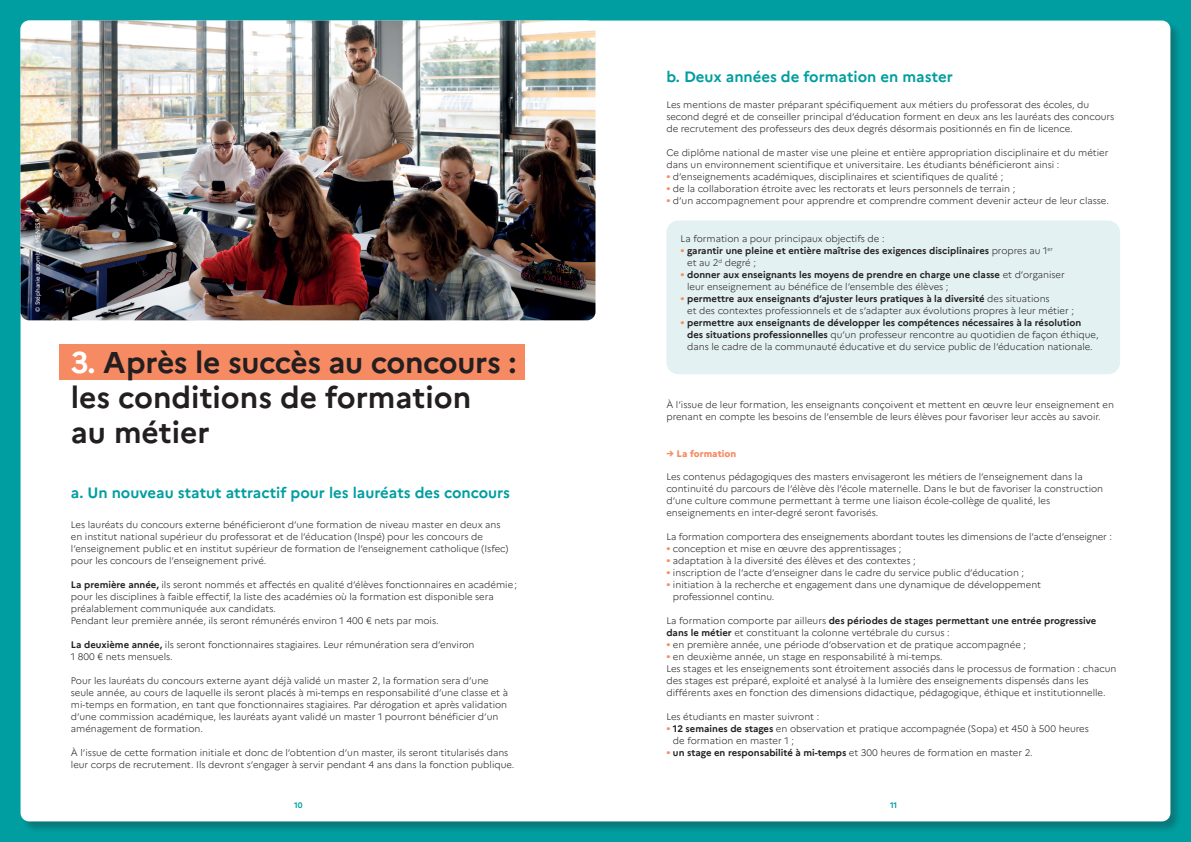
<style>
.page{position:relative;width:1191px;height:842px;background:#009ea1}
.page>*{position:absolute;margin:0;border:0;box-sizing:border-box;transform-origin:0 0}
.t1{font:700 30px/35px "Marianne";color:#231f20}
.t2{font:700 15px "Marianne";color:#009ea1}
.t3{font:300 9.5px/12px "Marianne";color:#231f20}
.t4{font:700 9.5px/12px "Marianne";color:#231f20}
.t5{font:800 9.5px "Marianne";color:#f68b63}
.t6{font:700 8px "Marianne";color:#009ea1}
.t7{font:6px "Marianne";color:#fff}
.s1{color:#fff}
.s2{font-weight:700}
.s3{font-weight:700;color:#f68b63}
.s4{color:#f68b63}
.s5{font-weight:300}
</style>
<div class="page">
<div style="left:20px;top:20px;width:1162px;height:813px;background:#231f20;opacity:.3"></div>
<div style="left:21px;top:21px;width:1149px;height:800px;background:#fff;border-radius:9px"></div>
<img style="left:21px;top:21px;width:574px;height:299px">
<div style="left:60px;top:344px;width:464px;height:36px;background:#f68b63"></div>
<div style="left:666px;top:221px;width:454px;height:153px;background:#e3f1f2;border-radius:12px"></div>
<p class="t7" style="left:34px;top:312px;width:95px;rotate:-90deg">© Stéphanie Lacombe - MENESR</p>
<h1 class="t1" style="left:71px;top:345px;width:447px"><span class="s1">3.</span> Après le succès au concours : les conditions de formation<br>au métier</h1>
<h2 class="t2" style="left:71px;top:483px;width:441px">a. Un nouveau statut attractif pour les lauréats des concours</h2>
<p class="t3" style="left:71px;top:519px;width:439px">Les lauréats du concours externe bénéficieront d’une formation de niveau master en deux ans en institut national supérieur du professorat et de l’éducation (Inspé) pour les concours de l’enseignement public et en institut supérieur de formation de l’enseignement catholique (Isfec) pour les concours de l’enseignement privé.</p>
<p class="t3" style="left:71px;top:579px;width:447px"><span class="s2">La première année,</span> ils seront nommés et affectés en qualité d’élèves fonctionnaires en académie; pour les disciplines à faible effectif, la liste des académies où la formation est disponible sera préalablement communiquée aux candidats.<br>Pendant leur première année, ils seront rémunérés environ 1 400 € nets par mois.</p>
<p class="t3" style="left:71px;top:639px;width:405px"><span class="s2">La deuxième année,</span> ils seront fonctionnaires stagiaires. Leur rémunération sera d’environ<br>1 800 € nets mensuels.</p>
<p class="t3" style="left:71px;top:675px;width:438px">Pour les lauréats du concours externe ayant déjà validé un master 2, la formation sera d’une seule année, au cours de laquelle ils seront placés à mi-temps en responsabilité d’une classe et à mi-temps en formation, en tant que fonctionnaires stagiaires. Par dérogation et après validation d’une commission académique, les lauréats ayant validé un master 1 pourront bénéficier d’un aménagement de formation.</p>
<p class="t3" style="left:71px;top:747px;width:445px">À l’issue de cette formation initiale et donc de l’obtention d’un master, ils seront titularisés dans leur corps de recrutement. Ils devront s’engager à servir pendant 4 ans dans la fonction publique.</p>
<h2 class="t2" style="left:666px;top:68px;width:288px">b. Deux années de formation en master</h2>
<p class="t3" style="left:666px;top:99px;width:449px">Les mentions de master préparant spécifiquement aux métiers du professorat des écoles, du second degré et de conseiller principal d’éducation forment en deux ans les lauréats des concours de recrutement des professeurs des deux degrés désormais positionnés en fin de licence.</p>
<p class="t3" style="left:666px;top:147px;width:443px">Ce diplôme national de master vise une pleine et entière appropriation disciplinaire et du métier dans un environnement scientifique et universitaire. Les étudiants bénéficieront ainsi :</p>
<p class="t3" style="left:666px;top:171px;width:338px"><span class="s3">•</span> d’enseignements académiques, disciplinaires et scientifiques de qualité ;</p>
<p class="t3" style="left:666px;top:183px;width:350px"><span class="s3">•</span> de la collaboration étroite avec les rectorats et leurs personnels de terrain ;</p>
<p class="t3" style="left:666px;top:195px;width:444px"><span class="s3">•</span> d’un accompagnement pour apprendre et comprendre comment devenir acteur de leur classe.</p>
<p class="t3" style="left:680px;top:232px;width:205px">La formation a pour principaux objectifs de :</p>
<p class="t4" style="left:687px;top:244px;width:367px;text-indent:-7px"><span class="s4">•</span> garantir une pleine et entière maîtrise des exigences disciplinaires <span class="s5">propres au 1</span><sup>er </sup><span class="s5">et au 2</span><sup>d</sup> <span class="s5">degré ;</span></p>
<p class="t3" style="left:687px;top:268px;width:379px;text-indent:-7px"><span class="s3">•</span> <span class="s2">donner aux enseignants les moyens de prendre en charge une classe</span> et d’organiser leur enseignement au bénéfice de l’ensemble des élèves ;</p>
<p class="t3" style="left:687px;top:292px;width:388px;text-indent:-7px"><span class="s3">•</span> <span class="s2">permettre aux enseignants d’ajuster leurs pratiques à la diversité</span> des situations<br>et des contextes professionnels et de s’adapter aux évolutions propres à leur métier ;</p>
<p class="t3" style="left:687px;top:316px;width:413px;text-indent:-7px"><span class="s3">•</span> <span class="s2">permettre aux enseignants de développer les compétences nécessaires à la résolution des situations professionnelles</span> qu’un professeur rencontre au quotidien de façon éthique, dans le cadre de la communauté éducative et du service public de l’éducation nationale.</p>
<p class="t3" style="left:666px;top:399px;width:449px">À l’issue de leur formation, les enseignants conçoivent et mettent en œuvre leur enseignement en prenant en compte les besoins de l’ensemble de leurs élèves pour favoriser leur accès au savoir.</p>
<p class="t5" style="left:666px;top:448px;width:71px">→ La formation</p>
<p class="t3" style="left:666px;top:471px;width:438px">Les contenus pédagogiques des masters envisageront les métiers de l’enseignement dans la continuité du parcours de l’élève dès l’école maternelle. Dans le but de favoriser la construction d’une culture commune permettant à terme une liaison école-collège de qualité, les enseignements en inter-degré seront favorisés.</p>
<p class="t3" style="left:666px;top:531px;width:447px">La formation comportera des enseignements abordant toutes les dimensions de l’acte d’enseigner :</p>
<p class="t3" style="left:666px;top:543px;width:237px"><span class="s3">•</span> conception et mise en œuvre des apprentissages ;</p>
<p class="t3" style="left:666px;top:555px;width:251px"><span class="s3">•</span> adaptation à la diversité des élèves et des contextes ;</p>
<p class="t3" style="left:666px;top:567px;width:359px"><span class="s3">•</span> inscription de l’acte d’enseigner dans le cadre du service public d’éducation ;</p>
<p class="t3" style="left:673px;top:579px;width:370px;text-indent:-7px"><span class="s3">•</span> initiation à la recherche et engagement dans une dynamique de développement professionnel continu.</p>
<p class="t3" style="left:666px;top:615px;width:431px">La formation comporte par ailleurs <span class="s2">des périodes de stages permettant une entrée progressive dans le métier</span> et constituant la colonne vertébrale du cursus :</p>
<p class="t3" style="left:666px;top:639px;width:361px"><span class="s3">•</span> en première année, une période d’observation et de pratique accompagnée ;</p>
<p class="t3" style="left:666px;top:651px;width:451px"><span class="s3">•</span> en deuxième année, un stage en responsabilité à mi-temps.<br>Les stages et les enseignements sont étroitement associés dans le processus de formation : chacun des stages est préparé, exploité et analysé à la lumière des enseignements dispensés dans les différents axes en fonction des dimensions didactique, pédagogique, éthique et institutionnelle.</p>
<p class="t3" style="left:666px;top:711px;width:154px">Les étudiants en master suivront :</p>
<p class="t3" style="left:673px;top:723px;width:417px;text-indent:-7px"><span class="s3">•</span> <span class="s2">12 semaines de stages</span> en observation et pratique accompagnée (Sopa) et 450 à 500 heures de formation en master 1 ;</p>
<p class="t4" style="left:666px;top:747px;width:368px"><span class="s4">•</span> un stage en responsabilité à mi-temps <span class="s5">et 300 heures de formation en master 2.</span></p>
<p class="t6" style="left:294px;top:800px;width:10px">10</p>
<p class="t6" style="left:890px;top:800px;width:9px">11</p>
</div>
